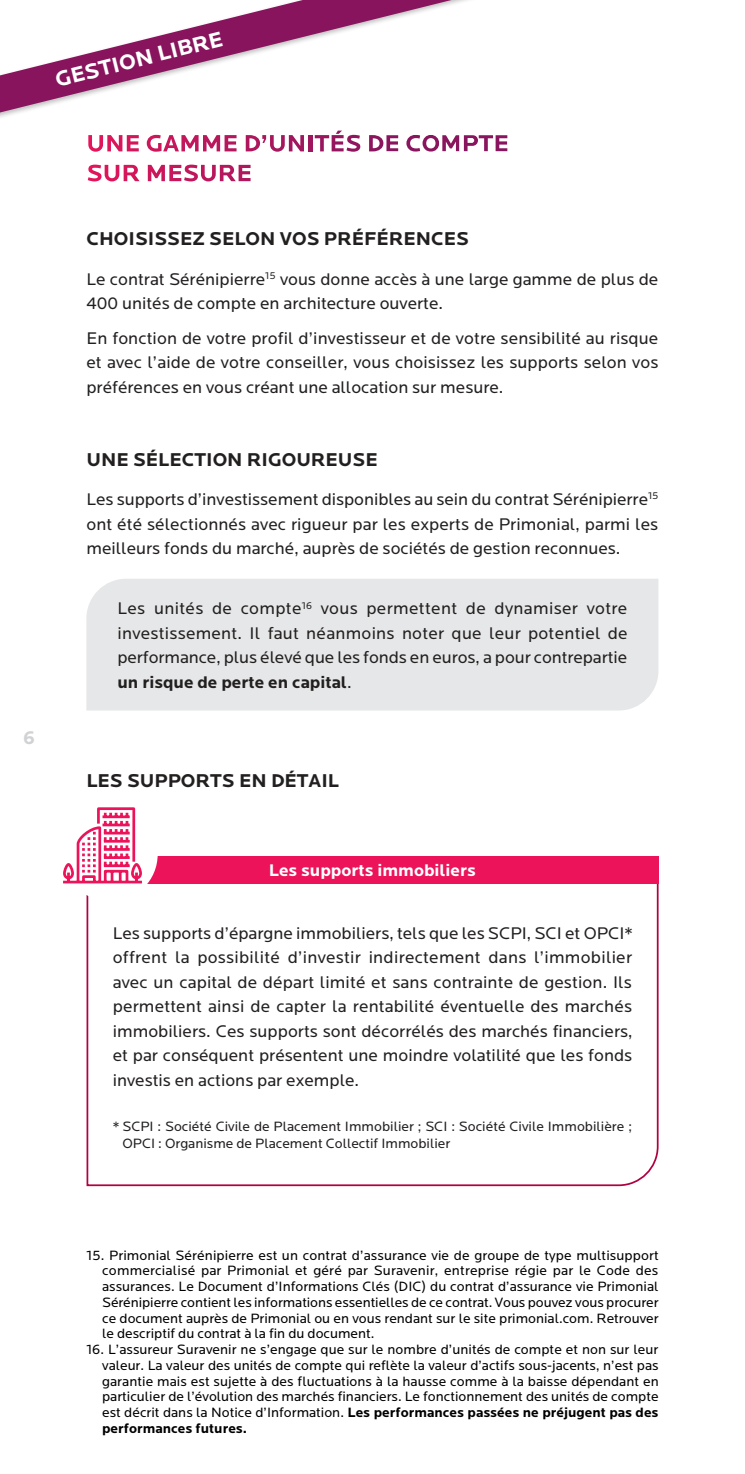
<style>
.page{position:relative;width:745px;height:1474px;background:#fff}
.page>*{position:absolute;margin:0;border:0;box-sizing:border-box;transform-origin:0 0}
.t1{font:700 22.22px "Locator";color:#fff}
.t2{font:700 19.25px "Locator";color:#221f1f}
.t3{font:700 19.25px "Locator";color:#d1d2d4}
.t4{font:17.5px/24.5px "Locator";color:#221f1f;text-align:justify}
.t5{font:700 17.5px "Locator";color:#fff}
.t6{font:14px/15.8px "Locator";color:#000;text-align:justify}
.t7{font:14px/17.5px "Locator";color:#221f1f}
.s1{font-weight:700}
</style>
<div class="page">
<svg style="left:86px;top:869px;width:573px;height:317px"></svg>
<img style="left:89px;top:148px;width:13px;height:4px">
<img style="left:107px;top:148px;width:15px;height:3px">
<img style="left:127px;top:148px;width:12px;height:3px">
<img style="left:148px;top:148px;width:13px;height:4px">
<img style="left:163px;top:148px;width:16px;height:3px">
<img style="left:181px;top:148px;width:17px;height:3px">
<img style="left:203px;top:148px;width:17px;height:3px">
<img style="left:224px;top:148px;width:12px;height:3px">
<img style="left:245px;top:148px;width:14px;height:3px">
<img style="left:271px;top:148px;width:13px;height:4px">
<img style="left:289px;top:148px;width:15px;height:3px">
<img style="left:308px;top:148px;width:4px;height:3px">
<img style="left:320px;top:148px;width:4px;height:3px">
<img style="left:331px;top:148px;width:12px;height:3px">
<img style="left:346px;top:148px;width:14px;height:4px">
<img style="left:369px;top:148px;width:13px;height:3px">
<img style="left:386px;top:148px;width:12px;height:3px">
<img style="left:408px;top:148px;width:12px;height:4px">
<img style="left:424px;top:148px;width:14px;height:4px">
<img style="left:442px;top:148px;width:17px;height:3px">
<img style="left:463px;top:148px;width:25px;height:3px">
<img style="left:495px;top:148px;width:12px;height:3px">
<img style="left:88px;top:165px;width:13px;height:16px">
<img style="left:105px;top:174px;width:14px;height:7px">
<img style="left:123px;top:165px;width:16px;height:16px">
<img style="left:148px;top:165px;width:17px;height:16px">
<img style="left:169px;top:165px;width:12px;height:16px">
<img style="left:184px;top:165px;width:14px;height:16px">
<img style="left:201px;top:174px;width:14px;height:7px">
<img style="left:220px;top:165px;width:15px;height:16px">
<img style="left:238px;top:165px;width:12px;height:16px">
<div style="left:86px;top:579px;width:572px;height:131px;background:#e6e7e8"></div>
<div style="left:0;top:0;width:575px;height:148px;background:#221f1f;opacity:.29"></div>
<svg style="left:0;top:0;width:451px;height:112px"></svg>
<div style="left:86px;top:856px;width:572px;height:28px;background:#ed135a"></div>
<div style="left:63px;top:807px;width:95px;height:94px;background:#fff;border-radius:50%"></div>
<svg style="left:63px;top:807px;width:79px;height:77px"></svg>
<p class="t1" style="left:53px;top:68px;width:173px;rotate:-14deg">GESTION LIBRE</p>
<p class="t3" style="left:23px;top:728px;width:13px">6</p>
<p class="t2" style="left:86px;top:229px;width:383px">CHOISISSEZ SELON VOS PRÉFÉRENCES</p>
<p class="t4" style="left:86px;top:267px;width:573px">Le contrat Sérénipierre<sup>15</sup> vous donne accès à une large gamme de plus de<br>400 unités de compte en architecture ouverte.</p>
<p class="t4" style="left:86px;top:326px;width:573px">En fonction de votre profil d’investisseur et de votre sensibilité au risque et avec l’aide de votre conseiller, vous choisissez les supports selon vos préférences en vous créant une allocation sur mesure.</p>
<p class="t2" style="left:86px;top:449px;width:292px">UNE SÉLECTION RIGOUREUSE</p>
<p class="t4" style="left:86px;top:487px;width:573px">Les supports d’investissement disponibles au sein du contrat Sérénipierre<sup>15 </sup>ont été sélectionnés avec rigueur par les experts de Primonial, parmi les meilleurs fonds du marché, auprès de sociétés de gestion reconnues.</p>
<p class="t4" style="left:117px;top:596px;width:511px">Les unités de compte<sup>16</sup> vous permettent de dynamiser votre investissement. Il faut néanmoins noter que leur potentiel de performance, plus élevé que les fonds en euros, a pour contrepartie <span class="s1">un risque de perte en capital</span>.</p>
<p class="t2" style="left:86px;top:770px;width:254px">LES SUPPORTS EN DÉTAIL</p>
<p class="t5" style="left:269px;top:861px;width:208px">Les supports immobiliers</p>
<p class="t4" style="left:113px;top:920px;width:521px">Les supports d’épargne immobiliers, tels que les SCPI, SCI et OPCI* offrent la possibilité d’investir indirectement dans l’immobilier avec un capital de départ limité et sans contrainte de gestion. Ils permettent ainsi de capter la rentabilité éventuelle des marchés immobiliers. Ces supports sont décorrélés des marchés financiers, et par conséquent présentent une moindre volatilité que les fonds investis en actions par exemple.</p>
<p class="t7" style="left:122px;top:1117px;width:510px;text-indent:-10px">* SCPI : Société Civile de Placement Immobilier ; SCI : Société Civile Immobilière ;<br>OPCI : Organisme de Placement Collectif Immobilier</p>
<p class="t6" style="left:102px;top:1247px;width:557px;text-indent:-16px">15. Primonial Sérénipierre est un contrat d’assurance vie de groupe de type multisupport commercialisé par Primonial et géré par Suravenir, entreprise régie par le Code des assurances. Le Document d’Informations Clés (DIC) du contrat d’assurance vie Primonial Sérénipierre contient les informations essentielles de ce contrat. Vous pouvez vous procurer ce document auprès de Primonial ou en vous rendant sur le site primonial.com. Retrouver le descriptif du contrat à la fin du document.</p>
<p class="t6" style="left:102px;top:1341px;width:557px;text-indent:-16px">16. L’assureur Suravenir ne s’engage que sur le nombre d’unités de compte et non sur leur valeur. La valeur des unités de compte qui reflète la valeur d’actifs sous-jacents, n’est pas garantie mais est sujette à des fluctuations à la hausse comme à la baisse dépendant en particulier de l’évolution des marchés financiers. Le fonctionnement des unités de compte est décrit dans la Notice d’Information. <span class="s1">Les performances passées ne préjugent pas des performances futures.</span></p>
</div>
